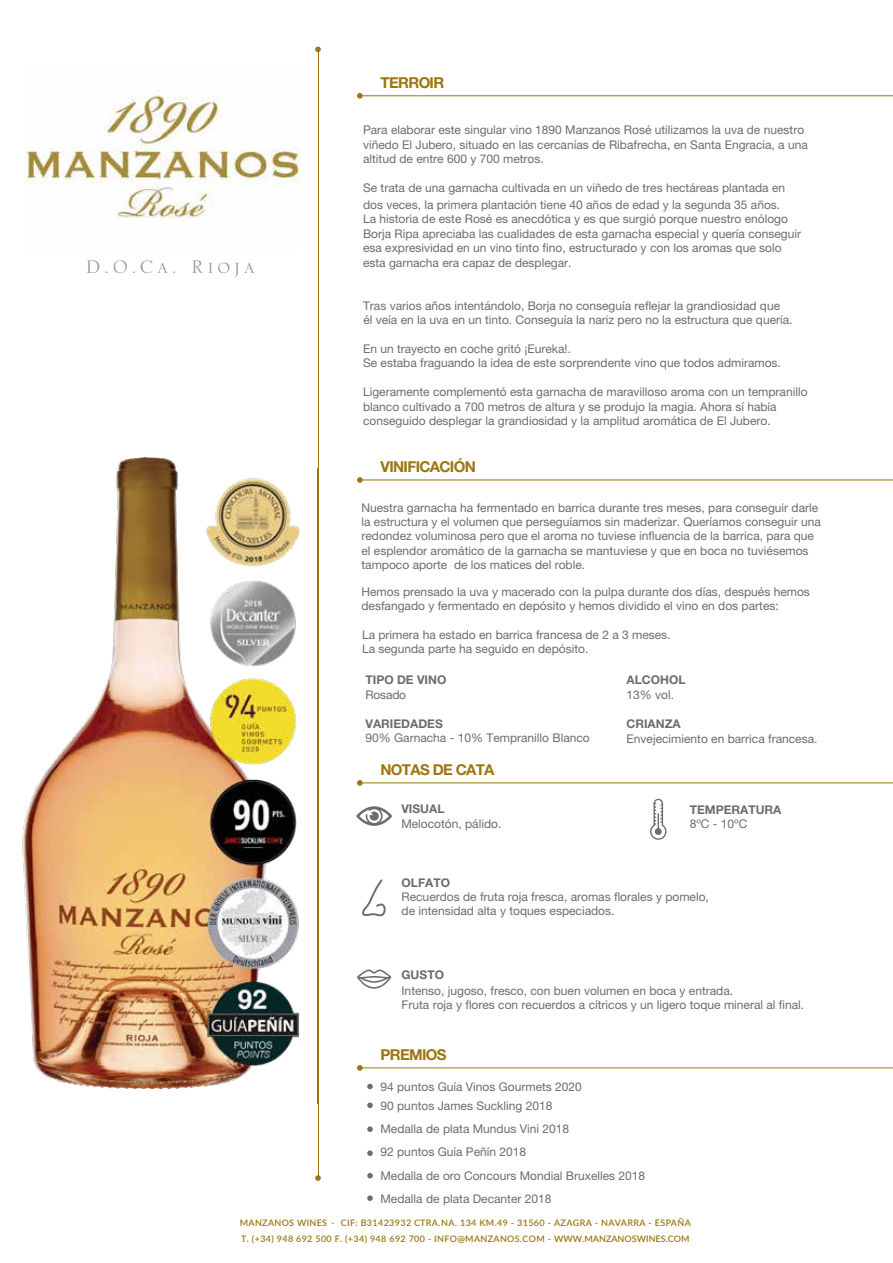
<style>
.page{position:relative;width:893px;height:1263px;background:#fff}
.page>*{position:absolute;margin:0;border:0;box-sizing:border-box;transform-origin:0 0}
.t1{font:24px "Serlio LT Std";letter-spacing:.16em;color:#919294}
.t2{font:700 15px "Helvetica Neue";letter-spacing:-.045em;color:#9c7510}
.t3{font:12px/14.4px "Helvetica Neue";color:#6b6c6d}
.t4{font:12px/14.4px "Helvetica Neue LT Std";color:#6b6c6d}
.t5{font:700 12px "Helvetica Neue";color:#6b6c6d}
.t6{font:600 9px/15.5px "Lato";letter-spacing:.04em;color:#9c7510}
</style>
<div class="page">
<hr style="left:360px;top:480px;width:533px;height:1px;background:#9c7510">
<svg style="left:357px;top:477px;width:6px;height:6px"></svg>
<hr style="left:360px;top:782px;width:533px;height:1px;background:#9c7510">
<svg style="left:357px;top:780px;width:6px;height:6px"></svg>
<hr style="left:360px;top:95px;width:533px;height:1px;background:#9c7510">
<svg style="left:357px;top:93px;width:6px;height:6px"></svg>
<hr style="left:360px;top:1067px;width:533px;height:1px;background:#9c7510">
<svg style="left:357px;top:1065px;width:6px;height:6px"></svg>
<hr style="left:318px;top:49px;width:1px;height:1129px;background:#9c7510">
<svg style="left:315px;top:47px;width:6px;height:5px"></svg>
<svg style="left:315px;top:1175px;width:6px;height:6px"></svg>
<svg style="left:650px;top:799px;width:16px;height:41px"></svg>
<svg style="left:362px;top:879px;width:24px;height:37px"></svg>
<svg style="left:357px;top:969px;width:34px;height:20px"></svg>
<svg style="left:356px;top:806px;width:36px;height:20px"></svg>
<svg style="left:367px;top:1102px;width:6px;height:6px"></svg>
<svg style="left:367px;top:1126px;width:6px;height:6px"></svg>
<svg style="left:367px;top:1150px;width:6px;height:6px"></svg>
<svg style="left:367px;top:1173px;width:6px;height:5px"></svg>
<svg style="left:367px;top:1084px;width:6px;height:5px"></svg>
<img style="left:24px;top:95px;width:277px;height:124px">
<svg style="left:367px;top:1195px;width:6px;height:6px"></svg>
<img style="left:22px;top:457px;width:296px;height:632px">
<img style="left:870px;top:479px;width:23px;height:590px">
<h1 class="t1" style="left:86px;top:255px;width:170px">D.O.Ca. Rioja</h1>
<p class="t2" style="left:381px;top:74px;width:65px">TERROIR</p>
<p class="t4" style="left:363px;top:122px;width:446px">Para elaborar este singular vino 1890 Manzanos Rosé utilizamos la uva de nuestro viñedo El Jubero, situado en las cercanías de Ribafrecha, en Santa Engracia, a una altitud de entre 600 y 700 metros.</p>
<p class="t4" style="left:363px;top:179px;width:424px;line-height:17.2px">Se trata de una garnacha cultivada en un viñedo de tres hectáreas plantada en dos veces, la primera plantación tiene 40 años de edad y la segunda 35 años.</p>
<p class="t3" style="left:363px;top:213px;width:440px">La historia de este Rosé es anecdótica y es que surgió porque nuestro enólogo Borja Ripa apreciaba las cualidades de esta garnacha especial y quería conseguir esa expresividad en un vino tinto fino, estructurado y con los aromas que solo esta garnacha era capaz de desplegar.</p>
<p class="t3" style="left:363px;top:299px;width:431px">Tras varios años intentándolo, Borja no conseguía reflejar la grandiosidad que<br>él veía en la uva en un tinto. Conseguía la nariz pero no la estructura que quería.</p>
<p class="t3" style="left:363px;top:342px;width:419px">En un trayecto en coche gritó ¡Eureka!.<br>Se estaba fraguando la idea de este sorprendente vino que todos admiramos.</p>
<p class="t3" style="left:363px;top:385px;width:446px">Ligeramente complementó esta garnacha de maravilloso aroma con un tempranillo blanco cultivado a 700 metros de altura y se produjo la magia. Ahora sí había conseguido desplegar la grandiosidad y la amplitud aromática de El Jubero.</p>
<p class="t2" style="left:381px;top:458px;width:97px">VINIFICACIÓN</p>
<p class="t3" style="left:362px;top:501px;width:461px">Nuestra garnacha ha fermentado en barrica durante tres meses, para conseguir darle la estructura y el volumen que perseguíamos sin maderizar. Queríamos conseguir una redondez voluminosa pero que el aroma no tuviese influencia de la barrica, para que el esplendor aromático de la garnacha se mantuviese y que en boca no tuviésemos tampoco aporte de los matices del roble.</p>
<p class="t3" style="left:362px;top:585px;width:450px">Hemos prensado la uva y macerado con la pulpa durante dos días, después hemos desfangado y fermentado en depósito y hemos dividido el vino en dos partes:</p>
<p class="t3" style="left:362px;top:628px;width:310px">La primera ha estado en barrica francesa de 2 a 3 meses.<br>La segunda parte ha seguido en depósito.</p>
<p class="t5" style="left:365px;top:672px;width:82px">TIPO DE VINO</p>
<p class="t3" style="left:365px;top:688px;width:42px">Rosado</p>
<p class="t5" style="left:365px;top:716px;width:79px">VARIEDADES</p>
<p class="t3" style="left:365px;top:731px;width:226px">90% Garnacha - 10% Tempranillo Blanco</p>
<p class="t2" style="left:381px;top:760px;width:116px">NOTAS DE CATA</p>
<p class="t5" style="left:401px;top:802px;width:45px">VISUAL</p>
<p class="t3" style="left:401px;top:817px;width:102px">Melocotón, pálido.</p>
<p class="t5" style="left:626px;top:672px;width:60px">ALCOHOL</p>
<p class="t3" style="left:626px;top:688px;width:49px">13% vol.</p>
<p class="t5" style="left:626px;top:716px;width:56px">CRIANZA</p>
<p class="t3" style="left:626px;top:732px;width:192px">Envejecimiento en barrica francesa.</p>
<p class="t5" style="left:690px;top:802px;width:93px">TEMPERATURA</p>
<p class="t3" style="left:690px;top:818px;width:59px">8ºC - 10ºC</p>
<p class="t5" style="left:402px;top:875px;width:50px">OLFATO</p>
<p class="t3" style="left:402px;top:890px;width:309px">Recuerdos de fruta roja fresca, aromas florales y pomelo, de intensidad alta y toques especiados.</p>
<p class="t5" style="left:402px;top:967px;width:44px">GUSTO</p>
<p class="t3" style="left:402px;top:984px;width:404px">Intenso, jugoso, fresco, con buen volumen en boca y entrada.<br>Fruta roja y flores con recuerdos a cítricos y un ligero toque mineral al final.</p>
<p class="t2" style="left:381px;top:1046px;width:68px">PREMIOS</p>
<p class="t3" style="left:381px;top:1080px;width:203px">94 puntos Guía Vinos Gourmets 2020</p>
<p class="t3" style="left:381px;top:1118px;width:266px;line-height:23.1px">Medalla de plata Mundus Vini 2018<br>92 puntos Guía Peñín 2018<br>Medalla de oro Concours Mondial Bruxelles 2018<br>Medalla de plata Decanter 2018</p>
<p class="t6" style="left:240px;top:1215px;width:453px">MANZANOS WINES · CIF: B31423932 CTRA.NA. 134 KM.49 - 31560 - AZAGRA - NAVARRA - ESPAÑA<br>T. (+34) 948 692 500 F. (+34) 948 692 700 - INFO@MANZANOS.COM - WWW.MANZANOSWINES.COM</p>
<p class="t3" style="left:381px;top:1099px;width:173px">90 puntos James Suckling 2018</p>
</div>
